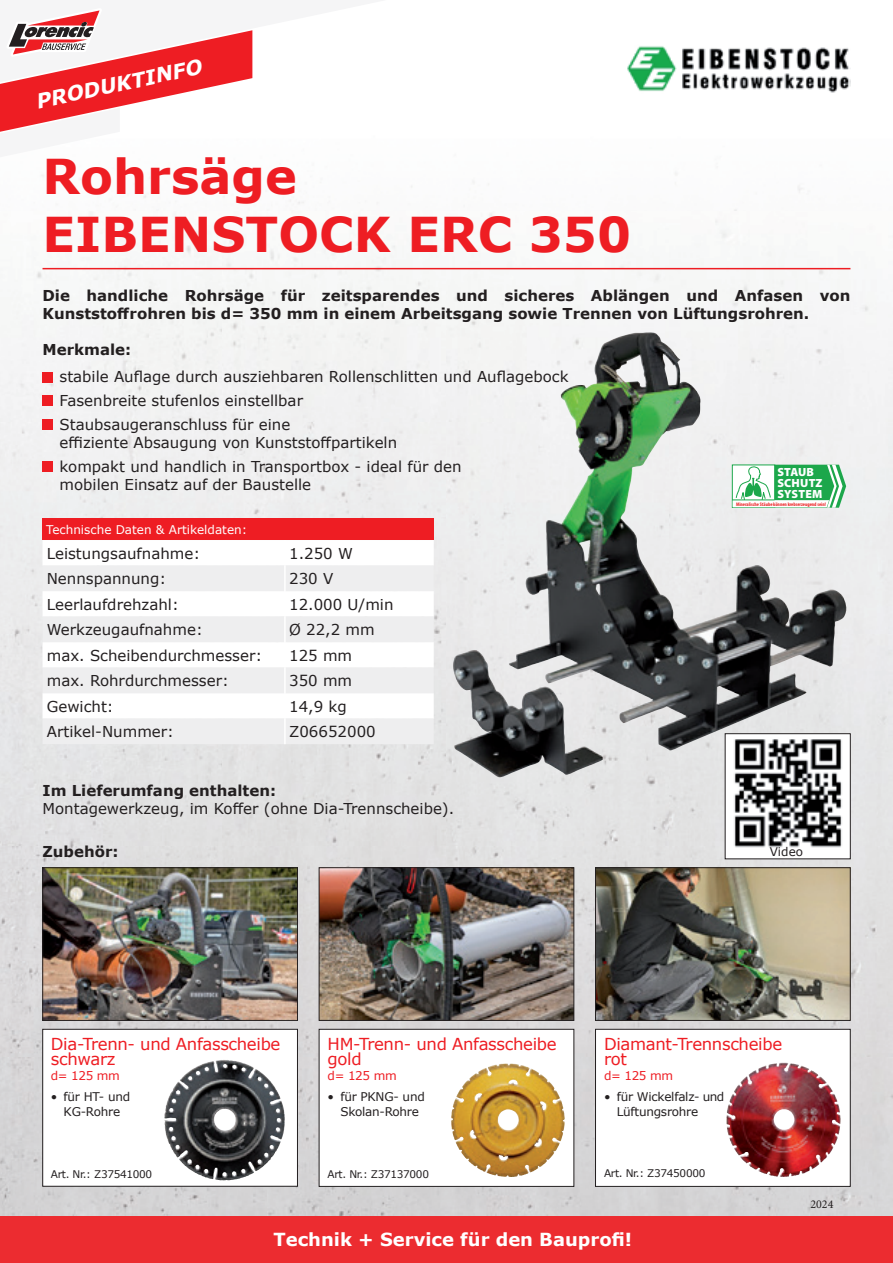
<style>
.page{position:relative;width:893px;height:1263px;background:#fff}
.page>*{position:absolute;margin:0;border:0;box-sizing:border-box;transform-origin:0 0}
.t1{font:700 48px/57.6px "Verdana";color:#ee1d23}
.t2{font:italic 700 20.25px "Verdana";color:#fff}
.t3{font:700 18px "Verdana";color:#fff}
.t4{font:16.5px/15px "Verdana";letter-spacing:-.02em;color:#ee1d23}
.t5{font:15px/18px "Verdana";color:#231f20}
.t6{font:700 15px/18px "Verdana";color:#231f20}
.t7{font:12px/15px "Verdana";letter-spacing:-.02em;color:#231f20;text-align:center}
.t8{font:12px "Verdana";color:#fff}
.t9{font:12px "Verdana";letter-spacing:-.03em;color:#ee1d23}
.t10{font:12px "Minion Pro";color:#231f20}
.t11{font:900 11.85px/10.8px "Myriad Pro";letter-spacing:.02em;color:#fff}
.t12{font:11.85px "Verdana";color:#231f20}
.t13{font:10.5px "Verdana";letter-spacing:-.03em;color:#231f20}
.t14{font:700 condensed 5.1px "Myriad Pro";color:#eb2225}
</style>
<div class="page">
<img style="left:0;top:68px;width:893px;height:1148px">
<div style="left:0;top:1216px;width:893px;height:47px;background:#ec2c30"></div>
<svg style="left:0;top:10px;width:387px;height:147px"></svg>
<hr style="left:43px;top:268px;width:807px;height:1px;background:#ee1d23">
<div style="left:43px;top:519px;width:391px;height:21px;background:#ee1d23"></div>
<svg style="left:43px;top:540px;width:391px;height:26px"></svg>
<svg style="left:43px;top:566px;width:391px;height:178px;fill:#eeeeef"></svg>
<hr style="left:284px;top:540px;width:2px;height:26px;background:#fff">
<hr style="left:284px;top:566px;width:2px;height:25px;background:#fff">
<hr style="left:284px;top:591px;width:2px;height:26px;background:#fff">
<hr style="left:284px;top:617px;width:2px;height:25px;background:#fff">
<hr style="left:284px;top:642px;width:2px;height:26px;background:#fff">
<hr style="left:284px;top:668px;width:2px;height:25px;background:#fff">
<hr style="left:284px;top:693px;width:2px;height:26px;background:#fff">
<hr style="left:284px;top:719px;width:2px;height:25px;background:#fff">
<img style="left:627px;top:46px;width:223px;height:54px">
<img style="left:509px;top:333px;width:297px;height:417px">
<img style="left:45px;top:869px;width:251px;height:149px">
<div style="left:43px;top:867px;width:255px;height:153px;border:1px solid #231f20"></div>
<div style="left:43px;top:372px;width:10px;height:11px;background:#ee1d23"></div>
<div style="left:43px;top:395px;width:10px;height:11px;background:#ee1d23"></div>
<div style="left:43px;top:419px;width:10px;height:10px;background:#ee1d23"></div>
<svg style="left:45px;top:1031px;width:251px;height:153px"></svg>
<div style="left:43px;top:1029px;width:255px;height:157px;border:1px solid #231f20"></div>
<img style="left:164px;top:1060px;width:59px;height:58px">
<svg style="left:321px;top:1031px;width:251px;height:153px"></svg>
<div style="left:319px;top:1029px;width:255px;height:157px;border:1px solid #231f20"></div>
<img style="left:452px;top:1063px;width:53px;height:45px">
<svg style="left:597px;top:1031px;width:251px;height:153px"></svg>
<div style="left:595px;top:1029px;width:255px;height:157px;border:1px solid #231f20"></div>
<img style="left:737px;top:1063px;width:47px;height:23px">
<div style="left:43px;top:461px;width:10px;height:11px;background:#ee1d23"></div>
<img style="left:321px;top:869px;width:251px;height:149px">
<div style="left:319px;top:867px;width:255px;height:153px;border:1px solid #231f20"></div>
<img style="left:597px;top:869px;width:251px;height:149px">
<div style="left:595px;top:867px;width:255px;height:153px;border:1px solid #231f20"></div>
<div style="left:732px;top:465px;width:43px;height:43px;border:1px solid #1ca74b"></div>
<hr style="left:732px;top:500px;width:42px;height:1px;background:#1ca74b">
<svg style="left:733px;top:465px;width:113px;height:43px"></svg>
<div style="left:725px;top:734px;width:125px;height:125px;background:#fff"></div>
<img style="left:734px;top:739px;width:108px;height:109px">
<svg style="left:600px;top:86px;width:9px;height:8px"></svg>
<svg style="left:600px;top:105px;width:9px;height:8px"></svg>
<svg style="left:600px;top:125px;width:9px;height:8px"></svg>
<svg style="left:600px;top:144px;width:9px;height:8px"></svg>
<svg style="left:600px;top:163px;width:9px;height:9px"></svg>
<h2 class="t2" style="left:33px;top:87px;width:171px;rotate:-12deg">PRODUKTINFO</h2>
<h1 class="t1" style="left:43px;top:147px;width:590px">Rohrsäge<br>EIBENSTOCK ERC 350</h1>
<p class="t6" style="left:43px;top:286px;width:809px">Die handliche Rohrsäge für zeitsparendes und sicheres Ablängen und Anfasen von<br>Kunststoffrohren bis d= 350 mm in einem Arbeitsgang sowie Trennen von Lüftungsrohren.</p>
<p class="t6" style="left:43px;top:340px;width:90px">Merkmale:</p>
<p class="t5" style="left:43px;top:367px;width:527px">• stabile Auflage durch ausziehbaren Rollenschlitten und Auflagebock</p>
<p class="t5" style="left:43px;top:391px;width:262px">• Fasenbreite stufenlos einstellbar</p>
<p class="t5" style="left:60px;top:415px;width:339px;text-indent:-17px">• Staubsaugeranschluss für eine<br>effiziente Absaugung von Kunststoffpartikeln</p>
<p class="t5" style="left:60px;top:457px;width:404px;text-indent:-17px">• kompakt und handlich in Transportbox - ideal für den mobilen Einsatz auf der Baustelle</p>
<p class="t11" style="left:777px;top:466px;width:47px">STAUB<br>SCHUTZ<br>SYSTEM</p>
<p class="t14" style="left:736px;top:501px;width:91px">Mineralische Stäube können krebserzeugend sein!</p>
<p class="t8" style="left:46px;top:521px;width:202px">Technische Daten &amp; Artikeldaten:</p>
<p class="t5" style="left:47px;top:544px;width:155px">Leistungsaufnahme:</p>
<p class="t5" style="left:289px;top:544px;width:65px">1.250 W</p>
<p class="t5" style="left:47px;top:569px;width:121px">Nennspannung:</p>
<p class="t5" style="left:289px;top:569px;width:46px">230 V</p>
<p class="t5" style="left:47px;top:595px;width:134px">Leerlaufdrehzahl:</p>
<p class="t5" style="left:289px;top:595px;width:106px">12.000 U/min</p>
<p class="t5" style="left:47px;top:620px;width:158px">Werkzeugaufnahme:</p>
<p class="t5" style="left:289px;top:620px;width:87px">Ø 22,2 mm</p>
<p class="t5" style="left:47px;top:646px;width:217px">max. Scheibendurchmesser:</p>
<p class="t5" style="left:289px;top:646px;width:65px">125 mm</p>
<p class="t5" style="left:47px;top:671px;width:184px">max. Rohrdurchmesser:</p>
<p class="t5" style="left:289px;top:671px;width:65px">350 mm</p>
<p class="t5" style="left:47px;top:697px;width:68px">Gewicht:</p>
<p class="t5" style="left:289px;top:697px;width:59px">14,9 kg</p>
<p class="t5" style="left:47px;top:722px;width:129px">Artikel-Nummer:</p>
<p class="t5" style="left:289px;top:722px;width:88px">Z06652000</p>
<p class="t6" style="left:43px;top:781px;width:235px">Im Lieferumfang enthalten:</p>
<p class="t5" style="left:43px;top:799px;width:413px">Montagewerkzeug, im Koffer (ohne Dia-Trennscheibe).</p>
<p class="t6" style="left:43px;top:842px;width:77px">Zubehör:</p>
<p class="t12" style="left:770px;top:843px;width:35px">Video</p>
<p class="t4" style="left:51px;top:1037px;width:231px">Dia-Trenn- und Anfasscheibe schwarz</p>
<p class="t9" style="left:51px;top:1068px;width:71px">d= 125 mm</p>
<p class="t7" style="left:51px;top:1089px;width:81px">• für HT- und<br>KG-Rohre</p>
<p class="t13" style="left:51px;top:1166px;width:103px">Art. Nr.: Z37541000</p>
<p class="t4" style="left:328px;top:1037px;width:231px">HM-Trenn- und Anfasscheibe gold</p>
<p class="t9" style="left:328px;top:1068px;width:71px">d= 125 mm</p>
<p class="t7" style="left:328px;top:1089px;width:99px">• für PKNG- und<br>Skolan-Rohre</p>
<p class="t13" style="left:328px;top:1166px;width:103px">Art. Nr.: Z37137000</p>
<p class="t4" style="left:604px;top:1037px;width:180px">Diamant-Trennscheibe rot</p>
<p class="t9" style="left:604px;top:1068px;width:71px">d= 125 mm</p>
<p class="t7" style="left:617px;top:1089px;width:109px;text-align:left;text-indent:-13px">• für Wickelfalz- und<br>Lüftungsrohre</p>
<p class="t13" style="left:604px;top:1166px;width:103px">Art. Nr.: Z37450000</p>
<p class="t3" style="left:273px;top:1227px;width:360px">Technik + Service für den Bauprofi!</p>
<p class="t10" style="left:810px;top:1196px;width:25px">2024</p>
</div>
